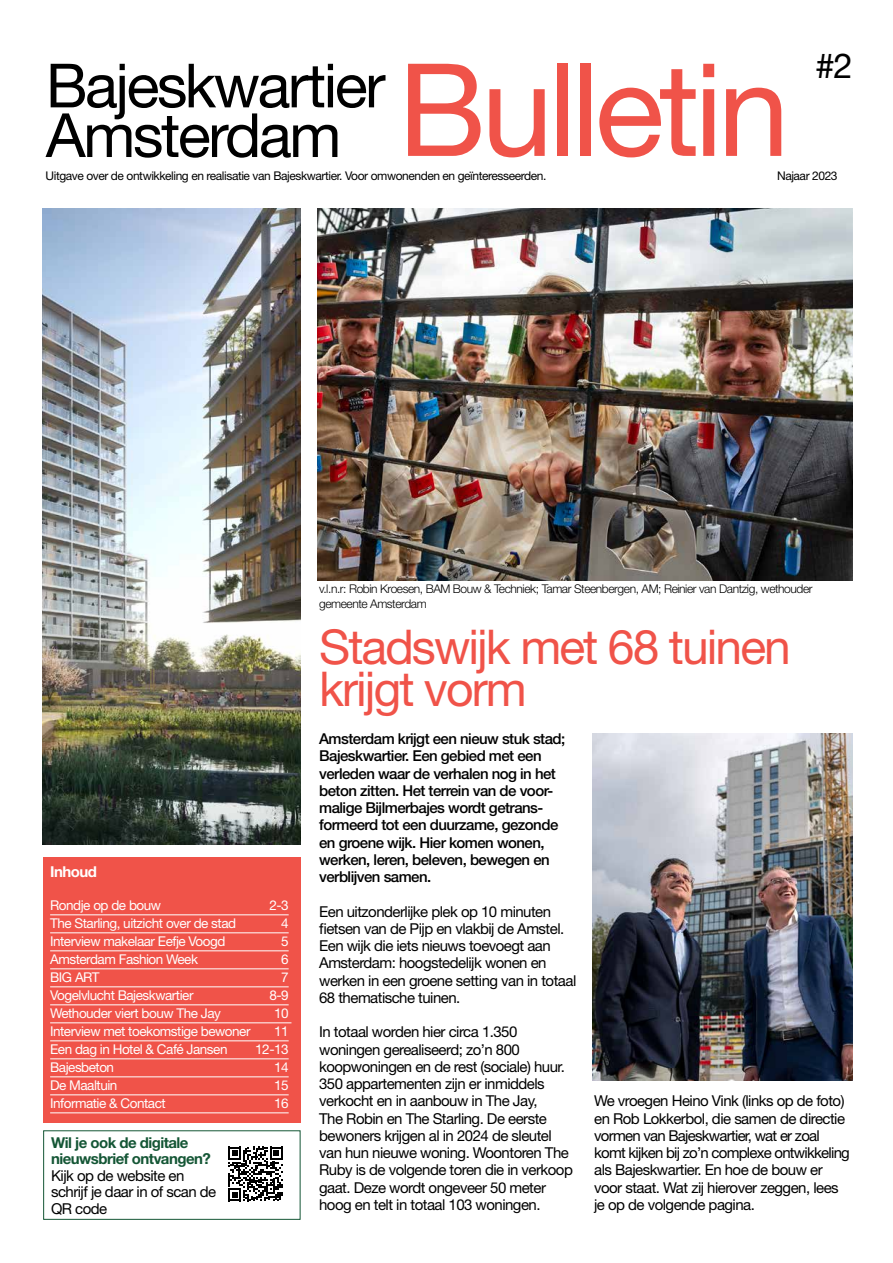
<style>
.page{position:relative;width:893px;height:1263px;background:#fff}
.page>*{position:absolute;margin:0;border:0;box-sizing:border-box;transform-origin:0 0}
.t1{font:129px "Helvetica Neue LT Std";letter-spacing:-.04em;color:#f05349}
.t2{font:48px/42px "Helvetica Neue LT Std";letter-spacing:-.04em;color:#f05349}
.t3{font:34.5px "Helvetica Neue LT Std";color:#000}
.t4{font:15px/17.2px "Helvetica Neue LT Std";letter-spacing:-.035em;color:#000}
.t5{font:500 15px/17.2px "Helvetica Neue LT Std";letter-spacing:-.035em;color:#000}
.t6{font:700 15px/16.5px "Helvetica Neue LT Std";letter-spacing:-.035em;color:#145635}
.t7{font:700 15px "Helvetica Neue LT Std";letter-spacing:-.035em;color:#fff}
.t8{font:13.5px "Helvetica Neue LT Std";letter-spacing:-.035em;color:#fff}
.t9{font:300 12px/15px "Helvetica Neue LT Std";letter-spacing:-.035em;color:#000}
.t10{font:12px "Helvetica Neue LT Std";letter-spacing:-.035em;color:#000}
</style>
<div class="page">
<svg style="left:46px;top:64px;width:339px;height:94px"></svg>
<div style="left:43px;top:857px;width:257px;height:266px;background:#f05349"></div>
<hr style="left:50px;top:914px;width:239px;height:1px;background:#fff">
<hr style="left:50px;top:932px;width:239px;height:1px;background:#fff">
<hr style="left:50px;top:950px;width:239px;height:1px;background:#fff">
<hr style="left:50px;top:968px;width:239px;height:1px;background:#fff">
<hr style="left:50px;top:986px;width:239px;height:1px;background:#fff">
<hr style="left:50px;top:1004px;width:239px;height:1px;background:#fff">
<hr style="left:50px;top:1022px;width:241px;height:1px;background:#fff">
<hr style="left:50px;top:1040px;width:239px;height:1px;background:#fff">
<hr style="left:50px;top:1058px;width:239px;height:1px;background:#fff">
<hr style="left:50px;top:1076px;width:239px;height:1px;background:#fff">
<hr style="left:50px;top:1094px;width:239px;height:1px;background:#fff">
<hr style="left:50px;top:1112px;width:239px;height:1px;background:#fff">
<div style="left:43px;top:1130px;width:257px;height:90px;border:1px solid #145635"></div>
<svg style="left:228px;top:1146px;width:55px;height:55px"></svg>
<img style="left:317px;top:208px;width:535px;height:372px">
<img style="left:43px;top:208px;width:257px;height:636px">
<img style="left:593px;top:733px;width:259px;height:347px">
<h3 class="t3" style="left:816px;top:45px;width:39px">#2</h3>
<h1 class="t1" style="left:398px;top:33px;width:393px">Bulletin</h1>
<p class="t10" style="left:777px;top:169px;width:62px">Najaar 2023</p>
<p class="t10" style="left:46px;top:169px;width:502px">Uitgave over de ontwikkeling en realisatie van Bajeskwartier. Voor omwonenden en geïnteresseerden.</p>
<p class="t7" style="left:50px;top:863px;width:48px">Inhoud</p>
<p class="t8" style="left:50px;top:897px;width:112px">Rondje op de bouw</p>
<p class="t8" style="left:269px;top:897px;width:21px">2-3</p>
<p class="t8" style="left:50px;top:915px;width:187px">The Starling, uitzicht over de stad</p>
<p class="t8" style="left:281px;top:915px;width:9px">4</p>
<p class="t8" style="left:50px;top:933px;width:177px">Interview makelaar Eefje Voogd</p>
<p class="t8" style="left:281px;top:933px;width:9px">5</p>
<p class="t8" style="left:50px;top:951px;width:149px">Amsterdam Fashion Week</p>
<p class="t8" style="left:281px;top:951px;width:9px">6</p>
<p class="t8" style="left:50px;top:969px;width:51px">BIG ART</p>
<p class="t8" style="left:281px;top:969px;width:9px">7</p>
<p class="t8" style="left:50px;top:987px;width:145px">Vogelvlucht Bajeskwartier</p>
<p class="t8" style="left:269px;top:987px;width:21px">8-9</p>
<p class="t8" style="left:50px;top:1005px;width:172px">Wethouder viert bouw The Jay</p>
<p class="t8" style="left:274px;top:1005px;width:16px">10</p>
<p class="t8" style="left:50px;top:1023px;width:202px">Interview met toekomstige bewoner</p>
<p class="t8" style="left:274px;top:1023px;width:16px">11</p>
<p class="t8" style="left:50px;top:1041px;width:179px">Een dag in Hotel &amp; Café Jansen</p>
<p class="t8" style="left:255px;top:1041px;width:35px">12-13</p>
<p class="t8" style="left:50px;top:1059px;width:66px">Bajesbeton</p>
<p class="t8" style="left:274px;top:1059px;width:16px">14</p>
<p class="t8" style="left:50px;top:1077px;width:69px">De Maaltuin</p>
<p class="t8" style="left:274px;top:1077px;width:16px">15</p>
<p class="t8" style="left:50px;top:1095px;width:117px">Informatie &amp; Contact</p>
<p class="t8" style="left:274px;top:1095px;width:16px">16</p>
<p class="t6" style="left:51px;top:1133px;width:161px">Wil je ook de digitale nieuwsbrief ontvangen?</p>
<p class="t4" style="left:51px;top:1167px;width:167px;line-height:16.5px">Kijk op de website en schrijf je daar in of scan de<br>QR code</p>
<p class="t9" style="left:319px;top:581px;width:495px">v.l.n.r: Robin Kroesen, BAM Bouw &amp; Techniek; Tamar Steenbergen, AM; Reinier van Dantzig, wethouder gemeente Amsterdam</p>
<h2 class="t2" style="left:319px;top:625px;width:473px">Stadswijk met 68 tuinen krijgt vorm</h2>
<p class="t5" style="left:319px;top:730px;width:248px">Amsterdam krijgt een nieuw stuk stad; Bajeskwartier. Een gebied met een verleden waar de verhalen nog in het beton zitten. Het terrein van de voor&shy;malige Bijlmerbajes wordt getrans&shy;formeerd tot een duurzame, gezonde en groene wijk. Hier komen wonen, werken, leren, beleven, bewegen en verblijven samen.</p>
<p class="t4" style="left:319px;top:902px;width:259px">Een uitzonderlijke plek op 10 minuten fietsen van de Pijp en vlakbij de Amstel.<br>Een wijk die iets nieuws toevoegt aan Amsterdam: hoogstedelijk wonen en werken in een groene setting van in totaal 68 thematische tuinen.</p>
<p class="t4" style="left:319px;top:1023px;width:255px">In totaal worden hier circa 1.350 woningen gerealiseerd; zo’n 800 koopwoningen en de rest (sociale) huur.<br>350 appartementen zijn er inmiddels verkocht en in aanbouw in The Jay,<br>The Robin en The Starling. De eerste bewoners krijgen al in 2024 de sleutel van hun nieuwe woning. Woontoren The Ruby is de volgende toren die in verkoop gaat. Deze wordt ongeveer 50 meter hoog en telt in totaal 103 woningen.</p>
<p class="t4" style="left:594px;top:1092px;width:257px">We vroegen Heino Vink (links op de foto) en Rob Lokkerbol, die samen de directie vormen van Bajeskwartier, wat er zoal komt kijken bij zo’n complexe ontwikkeling als Bajeskwartier. En hoe de bouw er voor staat. Wat zij hierover zeggen, lees je op de volgende pagina.</p>
</div>
